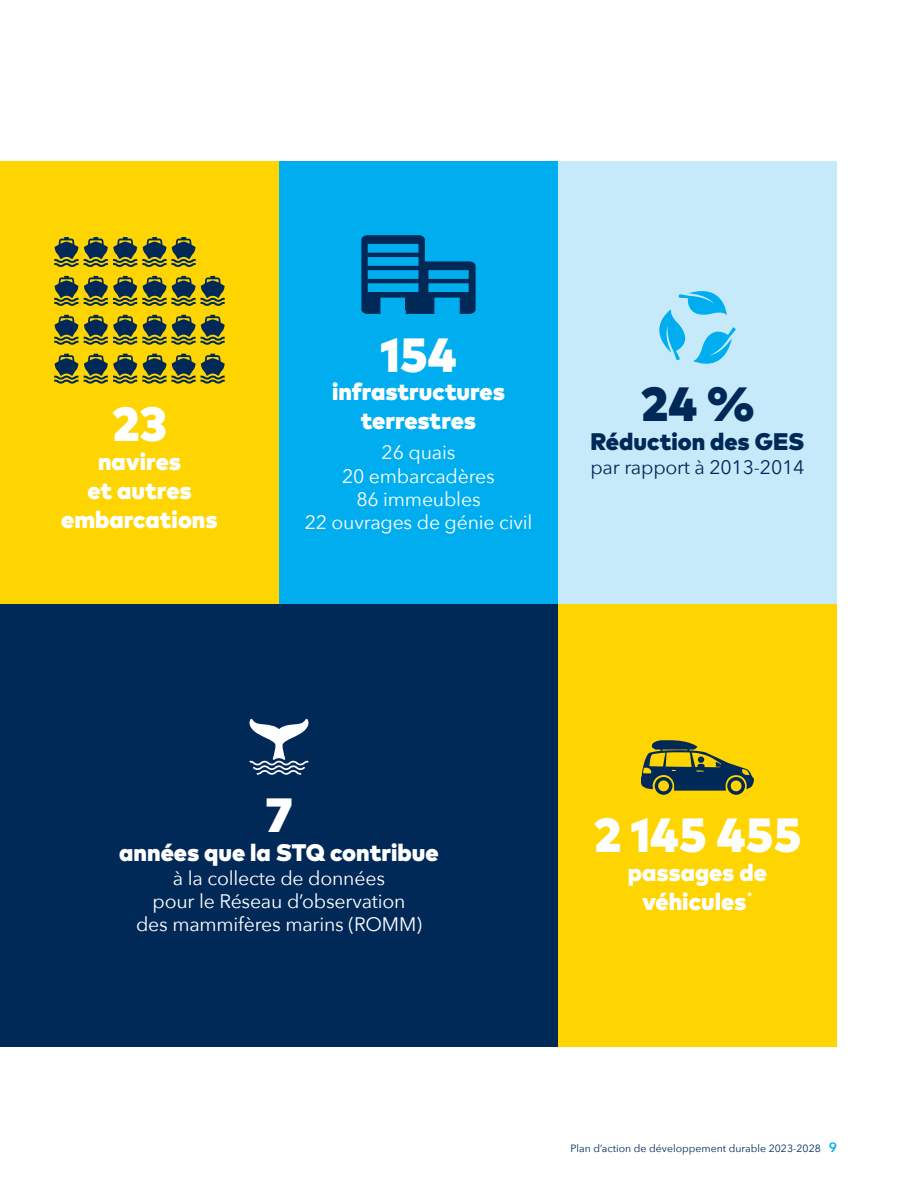
<style>
.page{position:relative;width:918px;height:1188px;background:#fff}
.page>*{position:absolute;margin:0;border:0;box-sizing:border-box;transform-origin:0 0}
.t1{font:900 48px "Mark Pro";color:#fff}
.t2{font:900 48px "Mark Pro";color:#002957}
.t3{font:900 24px/28.8px "Mark Pro";color:#fff;text-align:center}
.t4{font:900 24px "Mark Pro";color:#002957}
.t5{font:19.5px/23.4px "Avenir Next";letter-spacing:-.01em;color:#fff;text-align:center}
.t6{font:19.5px "Avenir Next";letter-spacing:-.01em;color:#002957}
.t7{font:10.5px "Avenir Next";color:#002957}
.s1{font-weight:600;font-size:13.5px;color:#00aeef}
</style>
<div class="page">
<div style="left:0;top:604px;width:558px;height:443px;background:#002957"></div>
<svg style="left:249px;top:719px;width:60px;height:56px"></svg>
<div style="left:558px;top:604px;width:279px;height:443px;background:#fed500"></div>
<svg style="left:641px;top:740px;width:113px;height:55px"></svg>
<div style="left:558px;top:161px;width:279px;height:443px;background:#c7eafb"></div>
<svg style="left:659px;top:291px;width:77px;height:73px"></svg>
<div style="left:0;top:161px;width:279px;height:443px;background:#fed500"></div>
<svg style="left:54px;top:237px;width:24px;height:30px"></svg>
<svg style="left:54px;top:276px;width:24px;height:30px"></svg>
<svg style="left:54px;top:315px;width:24px;height:30px"></svg>
<svg style="left:54px;top:354px;width:24px;height:30px"></svg>
<svg style="left:84px;top:237px;width:112px;height:30px"></svg>
<svg style="left:84px;top:315px;width:141px;height:30px"></svg>
<svg style="left:84px;top:276px;width:141px;height:30px"></svg>
<svg style="left:84px;top:354px;width:141px;height:30px"></svg>
<div style="left:279px;top:161px;width:279px;height:443px;background:#00aeef"></div>
<svg style="left:361px;top:235px;width:115px;height:79px"></svg>
<h1 class="t1" style="left:112px;top:387px;width:57px">23</h1>
<p class="t3" style="left:61px;top:445px;width:158px">navires<br>et autres embarcations</p>
<h1 class="t1" style="left:380px;top:317px;width:78px">154</h1>
<p class="t3" style="left:332px;top:375px;width:174px">infrastructures terrestres</p>
<p class="t5" style="left:305px;top:440px;width:229px">26 quais<br>20 embarcadères<br>86 immeubles<br>22 ouvrages de génie civil</p>
<h1 class="t2" style="left:641px;top:367px;width:115px">24 %</h1>
<p class="t4" style="left:590px;top:423px;width:216px">Réduction des GES</p>
<p class="t6" style="left:590px;top:450px;width:216px">par rapport à 2013-2014</p>
<h1 class="t1" style="left:266px;top:778px;width:28px">7</h1>
<p class="t3" style="left:119px;top:836px;width:321px">années que la STQ contribue</p>
<p class="t5" style="left:136px;top:865px;width:287px">à la collecte de données<br>pour le Réseau d’observation des mammifères marins (ROMM)</p>
<h1 class="t1" style="left:593px;top:798px;width:210px">2 145 455</h1>
<p class="t3" style="left:628px;top:856px;width:140px">passages de véhicules<sup>*</sup></p>
<p class="t7" style="left:571px;top:1139px;width:268px">Plan d’action de développement durable 2023-2028 <span class="s1">9</span></p>
</div>
